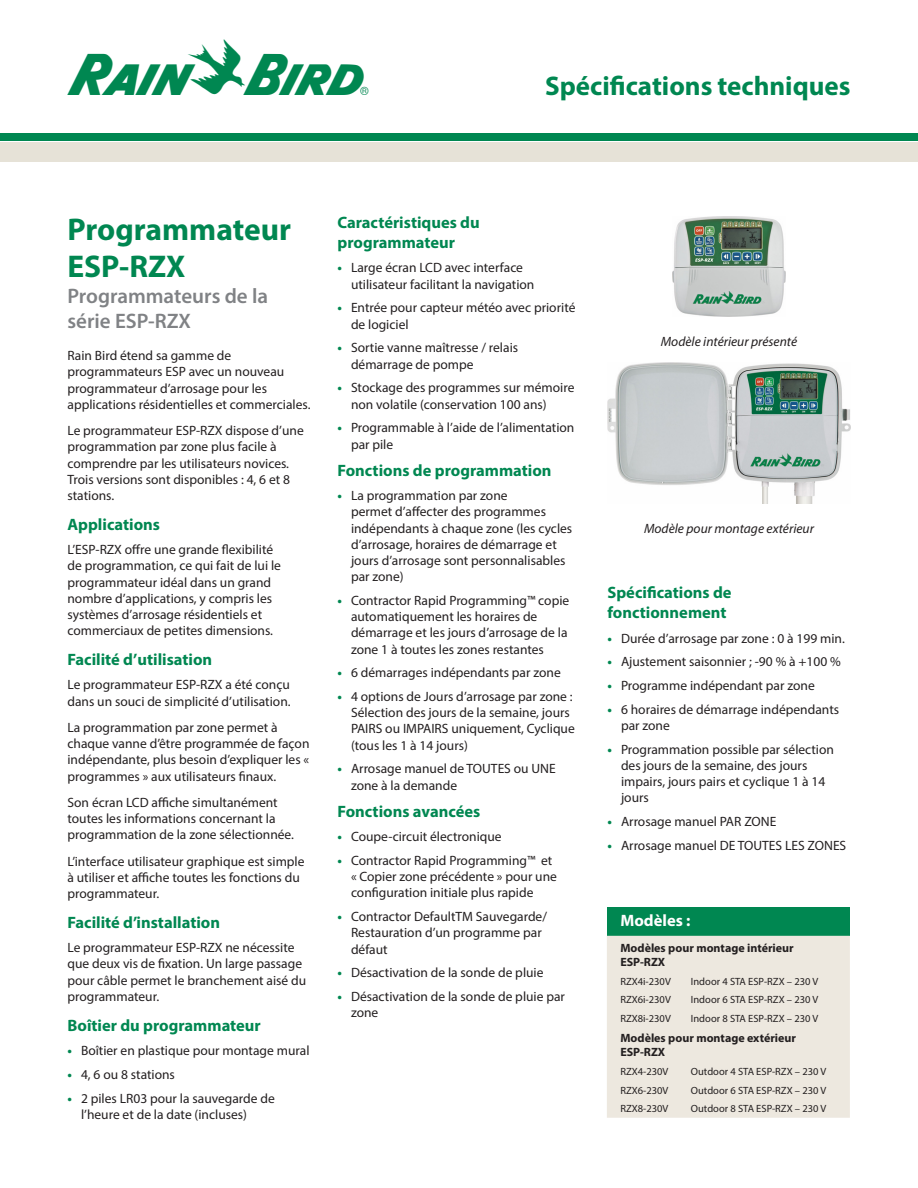
<style>
.page{position:relative;width:918px;height:1188px;background:#fff}
.page>*{position:absolute;margin:0;border:0;box-sizing:border-box;transform-origin:0 0}
.t1{font:49.5px "Rain Bird Regular";color:#008751}
.Product_Name{font:700 31.5px/37.8px "Myriad Pro";color:#008751}
.t2{font:700 27px "Myriad Pro";color:#008751}
.Product_Name_By-line{font:600 21px/25.2px "Myriad Pro";color:#808285}
.Paragraph_Header{font:700 16.5px/19.8px "Myriad Pro";color:#008751}
.White_Text{font:700 16.5px "Myriad Pro";color:#fff}
.t3{font:13.5px/16.2px "Myriad Pro";color:#231f20}
.Basic_Italic_-_Cente{font:italic 13.5px "Myriad Pro";color:#231f20}
.Table_Text__Bold-8pt{font:700 12px/14.4px "Myriad Pro";color:#231f20}
.Table_Text{font:10.5px "Myriad Pro";color:#231f20}
.s1{font-weight:700;color:#008751}
</style>
<div class="page">
<div style="left:0;top:143px;width:918px;height:19px;background:#e6e2d7"></div>
<div style="left:0;top:133px;width:918px;height:7px;background:#008751"></div>
<div style="left:607px;top:907px;width:243px;height:29px;background:#008751"></div>
<div style="left:607px;top:936px;width:243px;height:182px;background:#ede8df"></div>
<img style="left:673px;top:216px;width:112px;height:100px">
<img style="left:608px;top:362px;width:242px;height:142px">
<h1 class="t1" style="left:68px;top:49px;width:307px">Rain+Birdt</h1>
<h3 class="t2" style="left:545px;top:68px;width:307px">Spécifications techniques</h3>
<p class="Product_Name" style="left:68px;top:209px;width:225px">Programmateur<br>ESP-RZX</p>
<p class="Product_Name_By-line" style="left:68px;top:282px;width:202px">Programmateurs de la série ESP-RZX</p>
<p class="t3" style="left:68px;top:347px;width:245px">Rain Bird étend sa gamme de programmateurs ESP avec un nouveau programmateur d’arrosage pour les applications résidentielles et commerciales.</p>
<p class="t3" style="left:68px;top:422px;width:238px">Le programmateur ESP-RZX dispose d’une programmation par zone plus facile à comprendre par les utilisateurs novices.<br>Trois versions sont disponibles : 4, 6 et 8 stations.</p>
<p class="Paragraph_Header" style="left:68px;top:514px;width:94px">Applications</p>
<p class="t3" style="left:68px;top:541px;width:215px">L’ESP-RZX offre une grande flexibilité de programmation, ce qui fait de lui le programmateur idéal dans un grand nombre d’applications, y compris les systèmes d’arrosage résidentiels et commerciaux de petites dimensions.</p>
<p class="Paragraph_Header" style="left:68px;top:649px;width:146px">Facilité d’utilisation</p>
<p class="t3" style="left:68px;top:677px;width:225px">Le programmateur ESP-RZX a été conçu dans un souci de simplicité d’utilisation.</p>
<p class="t3" style="left:68px;top:719px;width:243px">La programmation par zone permet à chaque vanne d’être programmée de façon indépendante, plus besoin d’expliquer les « programmes » aux utilisateurs finaux.</p>
<p class="t3" style="left:68px;top:794px;width:228px">Son écran LCD affiche simultanément toutes les informations concernant la programmation de la zone sélectionnée.</p>
<p class="t3" style="left:68px;top:853px;width:239px">L’interface utilisateur graphique est simple à utiliser et affiche toutes les fonctions du programmateur.</p>
<p class="Paragraph_Header" style="left:68px;top:912px;width:154px">Facilité d’installation</p>
<p class="t3" style="left:68px;top:939px;width:240px">Le programmateur ESP-RZX ne nécessite que deux vis de fixation. Un large passage pour câble permet le branchement aisé du programmateur.</p>
<p class="Paragraph_Header" style="left:68px;top:1015px;width:195px">Boîtier du programmateur</p>
<p class="t3" style="left:68px;top:1042px;width:244px"><span class="s1">•</span> Boîtier en plastique pour montage mural</p>
<p class="t3" style="left:68px;top:1066px;width:109px"><span class="s1">•</span> 4, 6 ou 8 stations</p>
<p class="t3" style="left:81px;top:1090px;width:195px;text-indent:-14px"><span class="s1">•</span> 2 piles LR03 pour la sauvegarde de l’heure et de la date (incluses)</p>
<p class="Paragraph_Header" style="left:338px;top:212px;width:144px">Caractéristiques du programmateur</p>
<p class="t3" style="left:351px;top:260px;width:185px;text-indent:-14px"><span class="s1">•</span> Large écran LCD avec interface utilisateur facilitant la navigation</p>
<p class="t3" style="left:351px;top:300px;width:226px;text-indent:-14px"><span class="s1">•</span> Entrée pour capteur météo avec priorité de logiciel</p>
<p class="t3" style="left:351px;top:340px;width:169px;text-indent:-14px"><span class="s1">•</span> Sortie vanne maîtresse / relais démarrage de pompe</p>
<p class="t3" style="left:351px;top:380px;width:225px;text-indent:-14px"><span class="s1">•</span> Stockage des programmes sur mémoire non volatile (conservation 100 ans)</p>
<p class="t3" style="left:351px;top:419px;width:225px;text-indent:-14px"><span class="s1">•</span> Programmable à l’aide de l’alimentation par pile</p>
<p class="Paragraph_Header" style="left:338px;top:460px;width:216px">Fonctions de programmation</p>
<p class="t3" style="left:351px;top:487px;width:223px;text-indent:-14px"><span class="s1">•</span> La programmation par zone<br>permet d’affecter des programmes indépendants à chaque zone (les cycles d’arrosage, horaires de démarrage et jours d’arrosage sont personnalisables par zone)</p>
<p class="t3" style="left:351px;top:592px;width:220px;text-indent:-14px"><span class="s1">•</span> Contractor Rapid Programming™ copie automatiquement les horaires de démarrage et les jours d’arrosage de la zone 1 à toutes les zones restantes</p>
<p class="t3" style="left:338px;top:664px;width:225px"><span class="s1">•</span> 6 démarrages indépendants par zone</p>
<p class="t3" style="left:351px;top:688px;width:225px;text-indent:-14px"><span class="s1">•</span> 4 options de Jours d’arrosage par zone :<br>Sélection des jours de la semaine, jours PAIRS ou IMPAIRS uniquement, Cyclique (tous les 1 à 14 jours)</p>
<p class="t3" style="left:351px;top:761px;width:206px;text-indent:-14px"><span class="s1">•</span> Arrosage manuel de TOUTES ou UNE zone à la demande</p>
<p class="Paragraph_Header" style="left:338px;top:801px;width:144px">Fonctions avancées</p>
<p class="t3" style="left:338px;top:828px;width:166px"><span class="s1">•</span> Coupe-circuit électronique</p>
<p class="t3" style="left:351px;top:852px;width:208px;text-indent:-14px"><span class="s1">•</span> Contractor Rapid Programming™ et « Copier zone précédente » pour une configuration initiale plus rapide</p>
<p class="t3" style="left:351px;top:908px;width:198px;text-indent:-14px"><span class="s1">•</span> Contractor DefaultTM Sauvegarde/<br>Restauration d’un programme par défaut</p>
<p class="t3" style="left:338px;top:965px;width:208px"><span class="s1">•</span> Désactivation de la sonde de pluie</p>
<p class="t3" style="left:351px;top:988px;width:216px;text-indent:-14px"><span class="s1">•</span> Désactivation de la sonde de pluie par zone</p>
<p class="Basic_Italic_-_Cente" style="left:661px;top:333px;width:138px">Modèle intérieur présenté</p>
<p class="Basic_Italic_-_Cente" style="left:644px;top:520px;width:171px">Modèle pour montage extérieur</p>
<p class="Paragraph_Header" style="left:608px;top:582px;width:126px">Spécifications de fonctionnement</p>
<p class="t3" style="left:608px;top:630px;width:239px"><span class="s1">•</span> Durée d’arrosage par zone : 0 à 199 min.</p>
<p class="t3" style="left:608px;top:653px;width:235px"><span class="s1">•</span> Ajustement saisonnier ; -90 % à +100 %</p>
<p class="t3" style="left:608px;top:677px;width:209px"><span class="s1">•</span> Programme indépendant par zone</p>
<p class="t3" style="left:621px;top:701px;width:220px;text-indent:-14px"><span class="s1">•</span> 6 horaires de démarrage indépendants par zone</p>
<p class="t3" style="left:621px;top:741px;width:215px;text-indent:-14px"><span class="s1">•</span> Programmation possible par sélection des jours de la semaine, des jours impairs, jours pairs et cyclique 1 à 14 jours</p>
<p class="t3" style="left:608px;top:813px;width:170px"><span class="s1">•</span> Arrosage manuel PAR ZONE</p>
<p class="t3" style="left:608px;top:837px;width:240px"><span class="s1">•</span> Arrosage manuel DE TOUTES LES ZONES</p>
<p class="White_Text" style="left:620px;top:909px;width:72px">Modèles :</p>
<p class="Table_Text__Bold-8pt" style="left:620px;top:940px;width:175px">Modèles pour montage intérieur<br>ESP-RZX</p>
<p class="Table_Text" style="left:620px;top:975px;width:52px">RZX4i-230V</p>
<p class="Table_Text" style="left:691px;top:975px;width:129px">Indoor 4 STA ESP-RZX – 230 V</p>
<p class="Table_Text" style="left:620px;top:993px;width:52px">RZX6i-230V</p>
<p class="Table_Text" style="left:691px;top:993px;width:129px">Indoor 6 STA ESP-RZX – 230 V</p>
<p class="Table_Text" style="left:620px;top:1012px;width:52px">RZX8i-230V</p>
<p class="Table_Text" style="left:691px;top:1012px;width:129px">Indoor 8 STA ESP-RZX – 230 V</p>
<p class="Table_Text__Bold-8pt" style="left:620px;top:1030px;width:177px">Modèles pour montage extérieur<br>ESP-RZX</p>
<p class="Table_Text" style="left:620px;top:1065px;width:50px">RZX4-230V</p>
<p class="Table_Text" style="left:691px;top:1065px;width:137px">Outdoor 4 STA ESP-RZX – 230 V</p>
<p class="Table_Text" style="left:620px;top:1084px;width:50px">RZX6-230V</p>
<p class="Table_Text" style="left:691px;top:1084px;width:137px">Outdoor 6 STA ESP-RZX – 230 V</p>
<p class="Table_Text" style="left:620px;top:1102px;width:50px">RZX8-230V</p>
<p class="Table_Text" style="left:691px;top:1102px;width:137px">Outdoor 8 STA ESP-RZX – 230 V</p>
</div>
